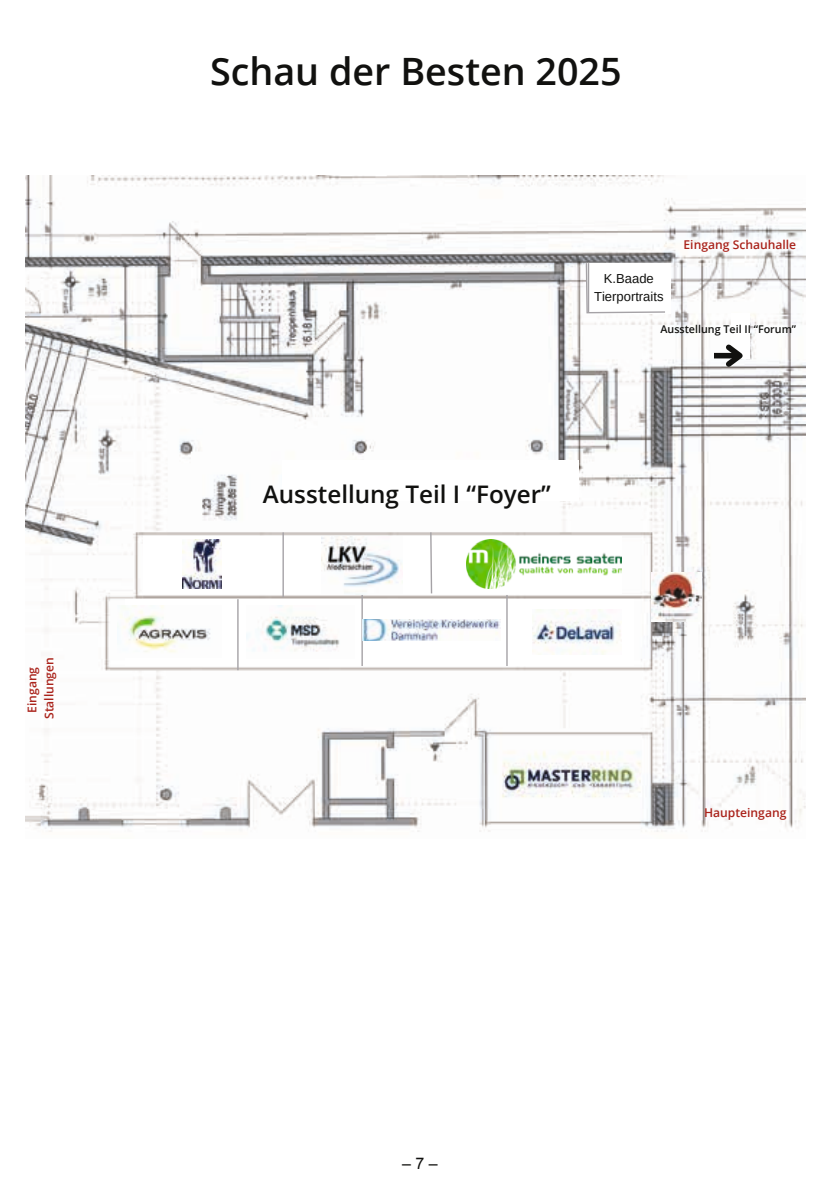
<style>
.page{position:relative;width:840px;height:1191px;background:#fff}
.page>*{position:absolute;margin:0;border:0;box-sizing:border-box;transform-origin:0 0}
.t1{font:600 37.6px "Open Sans";color:#11110f}
.t2{font:600 24.2px "Open Sans";color:#11110f}
.t3{font:16px "Arial";color:#11110f}
.t4{font:13px/18.2px "Arimo";color:#11110f;text-align:center}
.t5{font:600 12.2px/16.8px "Open Sans";color:#aa231b;text-align:center}
.t6{font:600 10.8px "Open Sans";color:#11110f}
</style>
<div class="page">
<img style="left:25px;top:176px;width:780px;height:656px">
<div style="left:125px;top:599px;width:509px;height:67px;background:#fff"></div>
<div style="left:586px;top:263px;width:84px;height:50px;background:#fff"></div>
<img style="left:650px;top:572px;width:51px;height:49px">
<div style="left:143px;top:535px;width:478px;height:58px;background:#fff"></div>
<img style="left:321px;top:537px;width:81px;height:57px">
<img style="left:466px;top:540px;width:155px;height:48px">
<div style="left:282px;top:460px;width:297px;height:40px;background:#fff"></div>
<hr style="left:237px;top:599px;width:1px;height:71px;background:#a5a2a6">
<hr style="left:361px;top:595px;width:1px;height:71px;background:#a5a2a6">
<svg style="left:429px;top:531px;width:3px;height:64px"></svg>
<hr style="left:282px;top:532px;width:2px;height:65px;background:#a5a2a6">
<svg style="left:584px;top:262px;width:82px;height:52px"></svg>
<div style="left:731px;top:313px;width:18px;height:45px;background:#fff"></div>
<div style="left:713px;top:353px;width:26px;height:5px;background:#11110f"></div>
<svg style="left:720px;top:339px;width:28px;height:33px"></svg>
<img style="left:182px;top:539px;width:39px;height:49px">
<hr style="left:506px;top:595px;width:1px;height:71px;background:#a5a2a6">
<img style="left:532px;top:609px;width:89px;height:45px">
<img style="left:246px;top:606px;width:94px;height:46px">
<img style="left:118px;top:606px;width:93px;height:51px">
<img style="left:362px;top:619px;width:138px;height:21px">
<p class="t5" style="left:24px;top:719px;width:63px;rotate:-90deg">Eingang<br>Stallungen</p>
<h1 class="t1" style="left:210px;top:45px;width:413px">Schau der Besten 2025</h1>
<p class="t4" style="left:593px;top:269px;width:71px">K.Baade<br>Tierportraits</p>
<p class="t5" style="left:683px;top:235px;width:114px">Eingang Schauhalle</p>
<h2 class="t2" style="left:263px;top:477px;width:289px">Ausstellung Teil I “Foyer”</h2>
<p class="t6" style="left:660px;top:321px;width:137px">Ausstellung Teil II “Forum”</p>
<p class="t5" style="left:703px;top:804px;width:84px">Haupteingang</p>
<h3 class="t3" style="left:402px;top:1152px;width:37px">– 7 –</h3>
</div>
